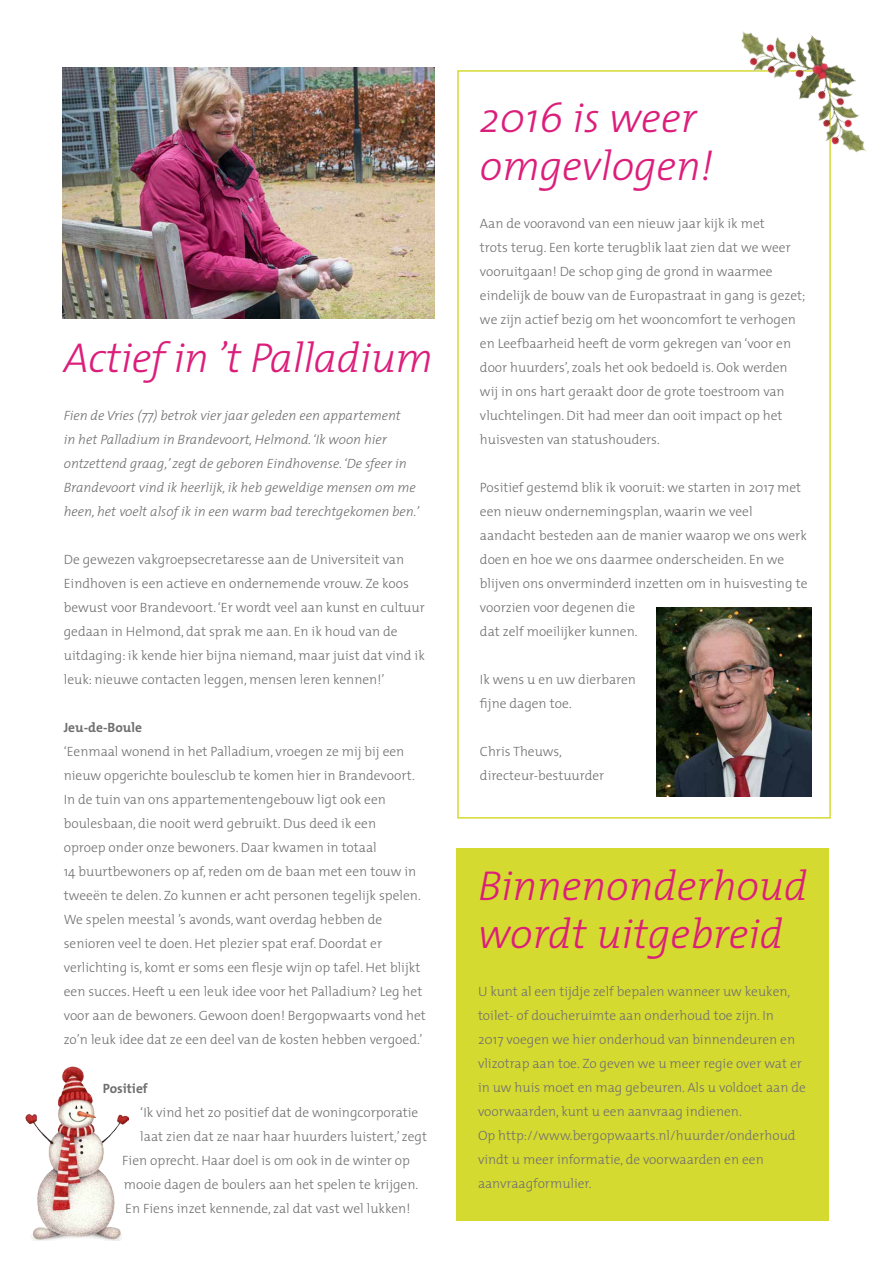
<style>
.page{position:relative;width:893px;height:1263px;background:#fff}
.page>*{position:absolute;margin:0;border:0;box-sizing:border-box;transform-origin:0 0}
.t1{font:italic 300 42px/48px "The Mix";color:#dc1e7b}
.t2{font:300 13.5px/24px "The Mix";color:#706f6f}
.t3{font:italic 300 13.5px/24px "The Mix";color:#706f6f}
.t4{font:700 13.5px "The Mix";color:#706f6f}
</style>
<div class="page">
<div style="left:457px;top:848px;width:372px;height:372px;background:#d5da31"></div>
<div style="left:457px;top:70px;width:374px;height:749px;border:2px solid #d5da31"></div>
<img style="left:656px;top:608px;width:155px;height:188px">
<img style="left:63px;top:68px;width:372px;height:250px">
<img style="left:727px;top:31px;width:140px;height:138px">
<img style="left:25px;top:1067px;width:103px;height:173px">
<h1 class="t1" style="left:64px;top:333px;width:371px">Actief in ’t Palladium</h1>
<p class="t3" style="left:64px;top:403px;width:357px">Fien de Vries (77) betrok vier jaar geleden een appartement<br>in het Palladium in Brandevoort, Helmond. ‘Ik woon hier ontzettend graag,’ zegt de geboren Eindhovense. ‘De sfeer in Brandevoort vind ik heerlijk, ik heb geweldige mensen om me heen, het voelt alsof ik in een warm bad terechtgekomen ben.’</p>
<p class="t2" style="left:64px;top:547px;width:363px">De gewezen vakgroepsecretaresse aan de Universiteit van Eindhoven is een actieve en ondernemende vrouw. Ze koos bewust voor Brandevoort. ‘Er wordt veel aan kunst en cultuur gedaan in Helmond, dat sprak me aan. En ik houd van de uitdaging: ik kende hier bijna niemand, maar juist dat vind ik leuk: nieuwe contacten leggen, mensen leren kennen!’</p>
<p class="t4" style="left:64px;top:716px;width:80px">Jeu-de-Boule</p>
<p class="t2" style="left:64px;top:739px;width:364px">‘Eenmaal wonend in het Palladium, vroegen ze mij bij een nieuw opgerichte boulesclub te komen hier in Brandevoort.<br>In de tuin van ons appartementengebouw ligt ook een boulesbaan, die nooit werd gebruikt. Dus deed ik een<br>oproep onder onze bewoners. Daar kwamen in totaal<br>14 buurtbewoners op af, reden om de baan met een touw in tweeën te delen. Zo kunnen er acht personen tegelijk spelen.<br>We spelen meestal ’s avonds, want overdag hebben de senioren veel te doen. Het plezier spat eraf. Doordat er verlichting is, komt er soms een flesje wijn op tafel. Het blijkt een succes. Heeft u een leuk idee voor het Palladium? Leg het voor aan de bewoners. Gewoon doen! Bergopwaarts vond het zo’n leuk idee dat ze een deel van de kosten hebben vergoed.’</p>
<p class="t4" style="left:103px;top:1077px;width:46px">Positief</p>
<p class="t2" style="left:140px;top:1099px;width:280px">‘Ik vind het zo positief dat de woningcorporatie</p>
<p class="t2" style="left:140px;top:1123px;width:288px">laat zien dat ze naar haar huurders luistert,’ zegt</p>
<p class="t2" style="left:122px;top:1147px;width:289px">Fien oprecht. Haar doel is om ook in de winter op</p>
<p class="t2" style="left:124px;top:1171px;width:296px">mooie dagen de boulers aan het spelen te krijgen.</p>
<p class="t2" style="left:125px;top:1195px;width:287px">En Fiens inzet kennende, zal dat vast wel lukken!</p>
<h1 class="t1" style="left:480px;top:93px;width:235px">2016 is weer omgevlogen!</h1>
<p class="t2" style="left:480px;top:211px;width:327px">Aan de vooravond van een nieuw jaar kijk ik met<br>trots terug. Een korte terugblik laat zien dat we weer vooruitgaan! De schop ging de grond in waarmee eindelijk de bouw van de Europastraat in gang is gezet; we zijn actief bezig om het wooncomfort te verhogen en Leefbaarheid heeft de vorm gekregen van ‘voor en door huurders’, zoals het ook bedoeld is. Ook werden wij in ons hart geraakt door de grote toestroom van vluchtelingen. Dit had meer dan ooit impact op het huisvesten van statushouders.</p>
<p class="t2" style="left:480px;top:475px;width:329px">Positief gestemd blik ik vooruit: we starten in 2017 met een nieuw ondernemingsplan, waarin we veel aandacht besteden aan de manier waarop we ons werk doen en hoe we ons daarmee onderscheiden. En we blijven ons onverminderd inzetten om in huisvesting te voorzien voor degenen die<br>dat zelf moeilijker kunnen.</p>
<p class="t2" style="left:480px;top:667px;width:157px">Ik wens u en uw dierbaren fijne dagen toe.</p>
<p class="t2" style="left:480px;top:739px;width:126px">Chris Theuws, directeur-bestuurder</p>
<h1 class="t1" style="left:478px;top:861px;width:331px">Binnenonderhoud wordt uitgebreid</h1>
<p class="t2" style="left:478px;top:979px;width:329px">U kunt al een tijdje zelf bepalen wanneer uw keuken, toilet- of doucheruimte aan onderhoud toe zijn. In<br>2017 voegen we hier onderhoud van binnendeuren en vlizotrap aan toe. Zo geven we u meer regie over wat er in uw huis moet en mag gebeuren. Als u voldoet aan de voorwaarden, kunt u een aanvraag indienen.<br>Op http://www.bergopwaarts.nl/huurder/onderhoud vindt u meer informatie, de voorwaarden en een aanvraagformulier.</p>
</div>
